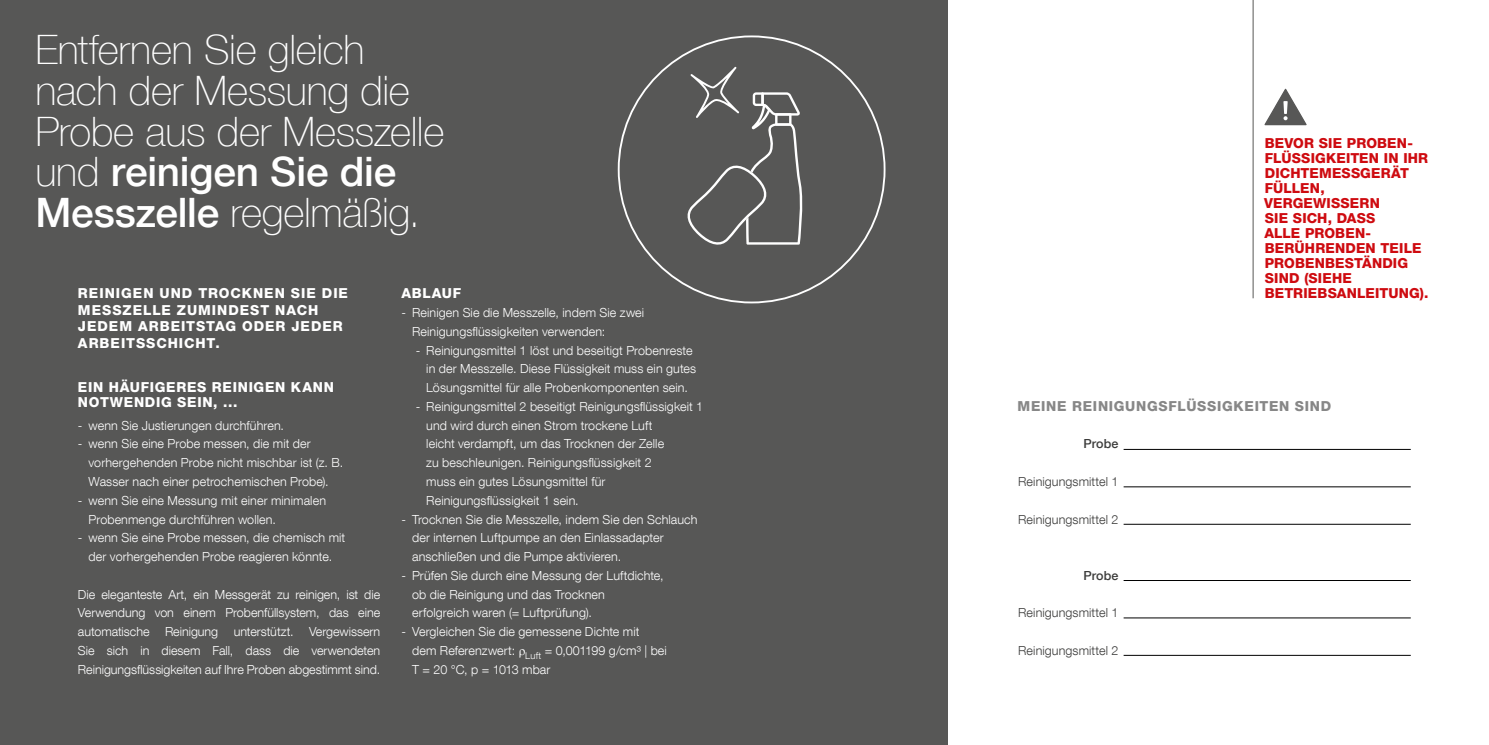
<style>
.page{position:relative;width:1489px;height:745px;background:#fff}
.page>*{position:absolute;margin:0;border:0;box-sizing:border-box;transform-origin:0 0}
.t1{font:100 40.5px/40.5px "Helvetica Neue LT Com";letter-spacing:-.01em;color:#fff}
.t2{font:800 13.75px/15px "Helvetica Neue LT Com";letter-spacing:.01em;color:#ce0b10}
.t3{font:800 13.75px/16.5px "Helvetica Neue LT Com";letter-spacing:.07em;color:#fff}
.t4{font:800 13.75px "Helvetica Neue LT Com";letter-spacing:.055em;color:#878787}
.t5{font:300 12.5px/18.8px "Helvetica Neue LT Com";letter-spacing:.005em;color:#fff}
.t6{font:300 12.5px "Helvetica Neue LT Com";letter-spacing:.005em;color:#3c3c3b}
.t7{font:500 12.5px "Helvetica Neue LT Com";letter-spacing:.01em;color:#3c3c3b}
.s1{font-weight:500}
</style>
<div class="page">
<div style="left:0;top:0;width:947px;height:744px;background:#575756"></div>
<hr style="left:1252px;top:0;width:1px;height:298px;background:#575756">
<svg style="left:687px;top:67px;width:116px;height:178px"></svg>
<hr style="left:1123px;top:449px;width:287px;height:1px;background:#000">
<hr style="left:1123px;top:523px;width:287px;height:1px;background:#000">
<hr style="left:1123px;top:617px;width:287px;height:1px;background:#000">
<hr style="left:1123px;top:654px;width:287px;height:1px;background:#000">
<hr style="left:1123px;top:486px;width:287px;height:1px;background:#000">
<hr style="left:1123px;top:580px;width:287px;height:1px;background:#000">
<svg style="left:1264px;top:88px;width:43px;height:38px"></svg>
<h1 class="t1" style="left:35px;top:29px;width:410px">Entfernen Sie gleich nach der Messung die<br>Probe aus der Messzelle und <span class="s1">reinigen Sie die<br>Messzelle</span> regelmäßig.</h1>
<p class="t3" style="left:78px;top:285px;width:271px">REINIGEN UND TROCKNEN SIE DIE<br>MESSZELLE ZUMINDEST NACH<br>JEDEM ARBEITSTAG ODER JEDER<br>ARBEITSSCHICHT.</p>
<p class="t3" style="left:78px;top:379px;width:257px;line-height:15px">EIN HÄUFIGERES REINIGEN KANN<br>NOTWENDIG SEIN, ...</p>
<p class="t5" style="left:78px;top:415px;width:208px">- wenn Sie Justierungen durchführen.</p>
<p class="t5" style="left:89px;top:434px;width:256px;text-indent:-11px">- wenn Sie eine Probe messen, die mit der vorhergehenden Probe nicht mischbar ist (z. B.<br>Wasser nach einer petrochemischen Probe).</p>
<p class="t5" style="left:89px;top:490px;width:239px;text-indent:-11px">- wenn Sie eine Messung mit einer minimalen<br>Probenmenge durchführen wollen.</p>
<p class="t5" style="left:78px;top:528px;width:269px;text-align:center">- wenn Sie eine Probe messen, die chemisch mit der vorhergehenden Probe reagieren könnte.</p>
<p class="t5" style="left:78px;top:584px;width:304px;text-align:justify">Die eleganteste Art, ein Messgerät zu reinigen, ist die Verwendung von einem Probenfüllsystem, das eine automatische Reinigung unterstützt. Vergewissern Sie sich in diesem Fall, dass die verwendeten Reinigungsflüssigkeiten auf Ihre Proben abgestimmt sind.</p>
<p class="t3" style="left:401px;top:285px;width:61px">ABLAUF</p>
<p class="t5" style="left:412px;top:303px;width:233px;text-indent:-11px">- Reinigen Sie die Messzelle, indem Sie zwei<br>Reinigungsflüssigkeiten verwenden:</p>
<p class="t5" style="left:426px;top:340px;width:271px;text-indent:-11px">- Reinigungsmittel 1 löst und beseitigt Probenreste in der Messzelle. Diese Flüssigkeit muss ein gutes<br>Lösungsmittel für alle Probenkomponenten sein.</p>
<p class="t5" style="left:426px;top:396px;width:278px;text-indent:-11px">- Reinigungsmittel 2 beseitigt Reinigungsflüssigkeit 1 und wird durch einen Strom trockene Luft<br>leicht verdampft, um das Trocknen der Zelle<br>zu beschleunigen. Reinigungsflüssigkeit 2<br>muss ein gutes Lösungsmittel für Reinigungsflüssigkeit 1 sein.</p>
<p class="t5" style="left:412px;top:509px;width:287px;text-indent:-11px">- Trocknen Sie die Messzelle, indem Sie den Schlauch der internen Luftpumpe an den Einlassadapter anschließen und die Pumpe aktivieren.</p>
<p class="t5" style="left:412px;top:565px;width:253px;text-indent:-11px">- Prüfen Sie durch eine Messung der Luftdichte, ob die Reinigung und das Trocknen erfolgreich waren (= Luftprüfung).</p>
<p class="t5" style="left:412px;top:621px;width:256px;text-indent:-11px">- Vergleichen Sie die gemessene Dichte mit dem Referenzwert: <sub>Luft</sub> = 0,001199 g/cm³ | bei<br>T = 20 °C, p = 1013 mbar</p>
<p class="t2" style="left:1263px;top:136px;width:166px">BEVOR SIE PROBEN-<br>FLÜSSIGKEITEN IN IHR<br>DICHTEMESSGERÄT<br>FÜLLEN,<br>VERGEWISSERN<br>SIE SICH, DASS<br>ALLE PROBEN-<br>BERÜHRENDEN TEILE<br>PROBENBESTÄNDIG<br>SIND (SIEHE<br>BETRIEBSANLEITUNG).</p>
<p class="t4" style="left:1017px;top:397px;width:315px">MEINE REINIGUNGSFLÜSSIGKEITEN SIND</p>
<p class="t7" style="left:1083px;top:436px;width:37px">Probe</p>
<p class="t6" style="left:1018px;top:473px;width:102px">Reinigungsmittel 1</p>
<p class="t6" style="left:1018px;top:511px;width:102px">Reinigungsmittel 2</p>
<p class="t7" style="left:1083px;top:567px;width:37px">Probe</p>
<p class="t6" style="left:1018px;top:605px;width:102px">Reinigungsmittel 1</p>
<p class="t6" style="left:1018px;top:642px;width:102px">Reinigungsmittel 2</p>
</div>
